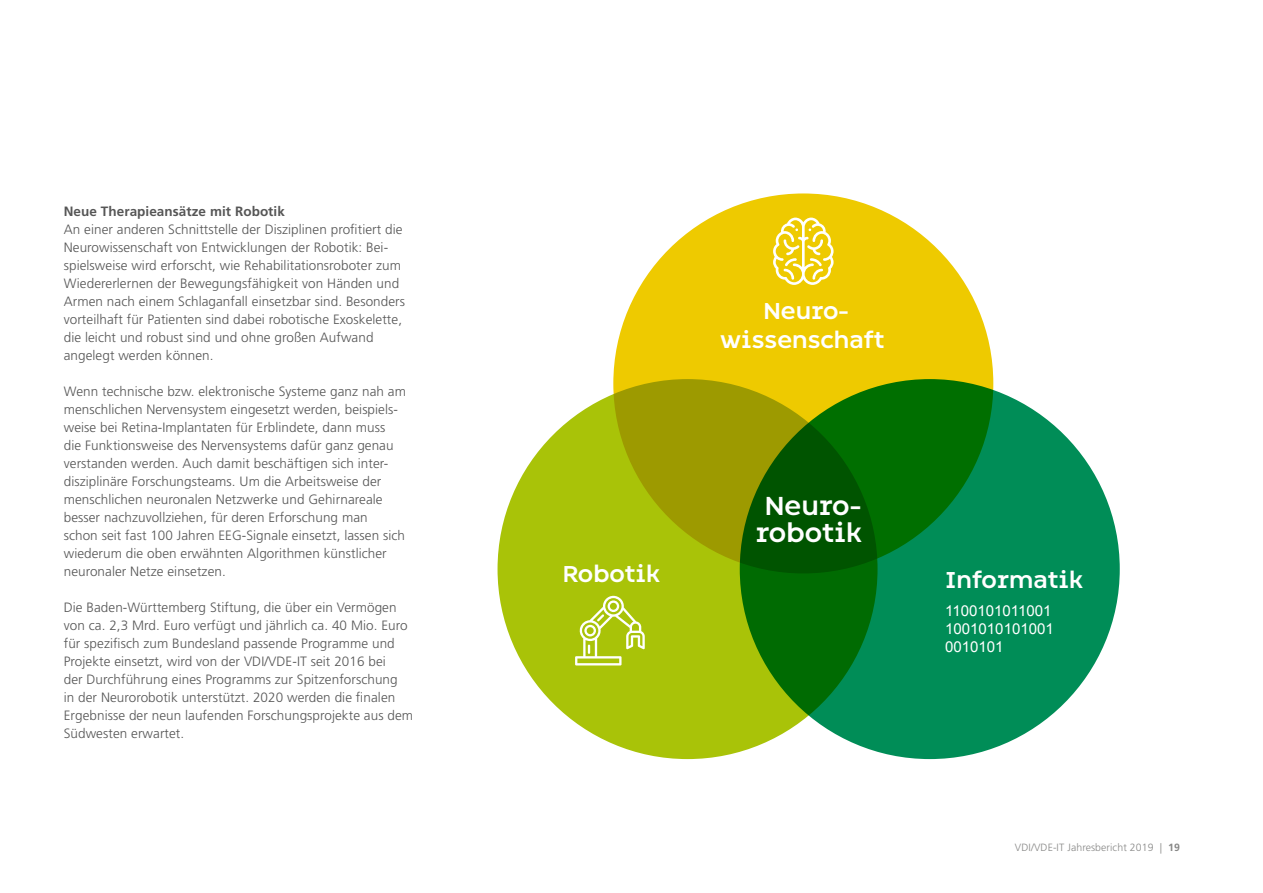
<style>
.page{position:relative;width:1263px;height:893px;background:#fff}
.page>*{position:absolute;margin:0;border:0;box-sizing:border-box;transform-origin:0 0}
.t1{font:500 27px/27px "Dragon";color:#fff;text-align:center}
.t2{font:500 23.85px/28.7px "Dragon";color:#fff;text-align:center}
.t3{font:15px/18px "Arial";color:#fff}
.t4{font:300 13.5px/18px "Frutiger LT";letter-spacing:.005em;color:#565656}
.t5{font:700 13.5px "Frutiger LT";letter-spacing:.005em;color:#565656}
.t6{font:300 10.5px "Frutiger LT";letter-spacing:.01em;color:#878786}
.s1{font-weight:700}
</style>
<div class="page">
<div style="left:613px;top:193px;width:380px;height:380px;background:#eeca00;border-radius:50%"></div>
<svg style="left:740px;top:379px;width:380px;height:380px;fill:#008d57"></svg>
<svg style="left:497px;top:379px;width:380px;height:380px;fill:#a9c308"></svg>
<svg style="left:773px;top:218px;width:60px;height:67px"></svg>
<svg style="left:575px;top:596px;width:70px;height:69px"></svg>
<p class="t5" style="left:64px;top:203px;width:223px">Neue Therapieansätze mit Robotik</p>
<p class="t4" style="left:64px;top:221px;width:343px">An einer anderen Schnittstelle der Disziplinen profitiert die Neurowissenschaft von Entwicklungen der Robotik: Bei&shy;spielsweise wird erforscht, wie Rehabilitationsroboter zum Wiedererlernen der Bewegungsfähigkeit von Händen und Armen nach einem Schlaganfall einsetzbar sind. Besonders vorteilhaft für Patienten sind dabei robotische Exoskelette, die leicht und robust sind und ohne großen Aufwand angelegt werden können.</p>
<p class="t4" style="left:64px;top:382px;width:344px">Wenn technische bzw. elektronische Systeme ganz nah am menschlichen Nervensystem eingesetzt werden, beispiels&shy;weise bei Retina-Implantaten für Erblindete, dann muss die Funktionsweise des Nervensystems dafür ganz genau verstanden werden. Auch damit beschäftigen sich inter&shy;disziplinäre Forschungsteams. Um die Arbeitsweise der menschlichen neuronalen Netzwerke und Gehirnareale besser nachzuvollziehen, für deren Erforschung man<br>schon seit fast 100 Jahren EEG-Signale einsetzt, lassen sich wiederum die oben erwähnten Algorithmen künstlicher neuronaler Netze einsetzen.</p>
<p class="t4" style="left:64px;top:598px;width:351px">Die Baden-Württemberg Stiftung, die über ein Vermögen von ca. 2,3 Mrd. Euro verfügt und jährlich ca. 40 Mio. Euro für spezifisch zum Bundesland passende Programme und Projekte einsetzt, wird von der VDI/VDE-IT seit 2016 bei<br>der Durchführung eines Programms zur Spitzenforschung<br>in der Neurorobotik unterstützt. 2020 werden die finalen Ergebnisse der neun laufenden Forschungsprojekte aus dem Südwesten erwartet.</p>
<h2 class="t2" style="left:720px;top:297px;width:166px">Neuro&shy;wissenschaft</h2>
<h1 class="t1" style="left:755px;top:493px;width:108px">Neuro&shy;robotik</h1>
<h2 class="t2" style="left:563px;top:560px;width:99px">Robotik</h2>
<h2 class="t2" style="left:945px;top:566px;width:139px">Informatik</h2>
<p class="t3" style="left:945px;top:602px;width:110px">1100101011001<br>1001010101001<br>0010101</p>
<p class="t6" style="left:1015px;top:841px;width:167px">VDI/VDE-IT Jahresbericht 2019 | <span class="s1">19</span></p>
</div>
